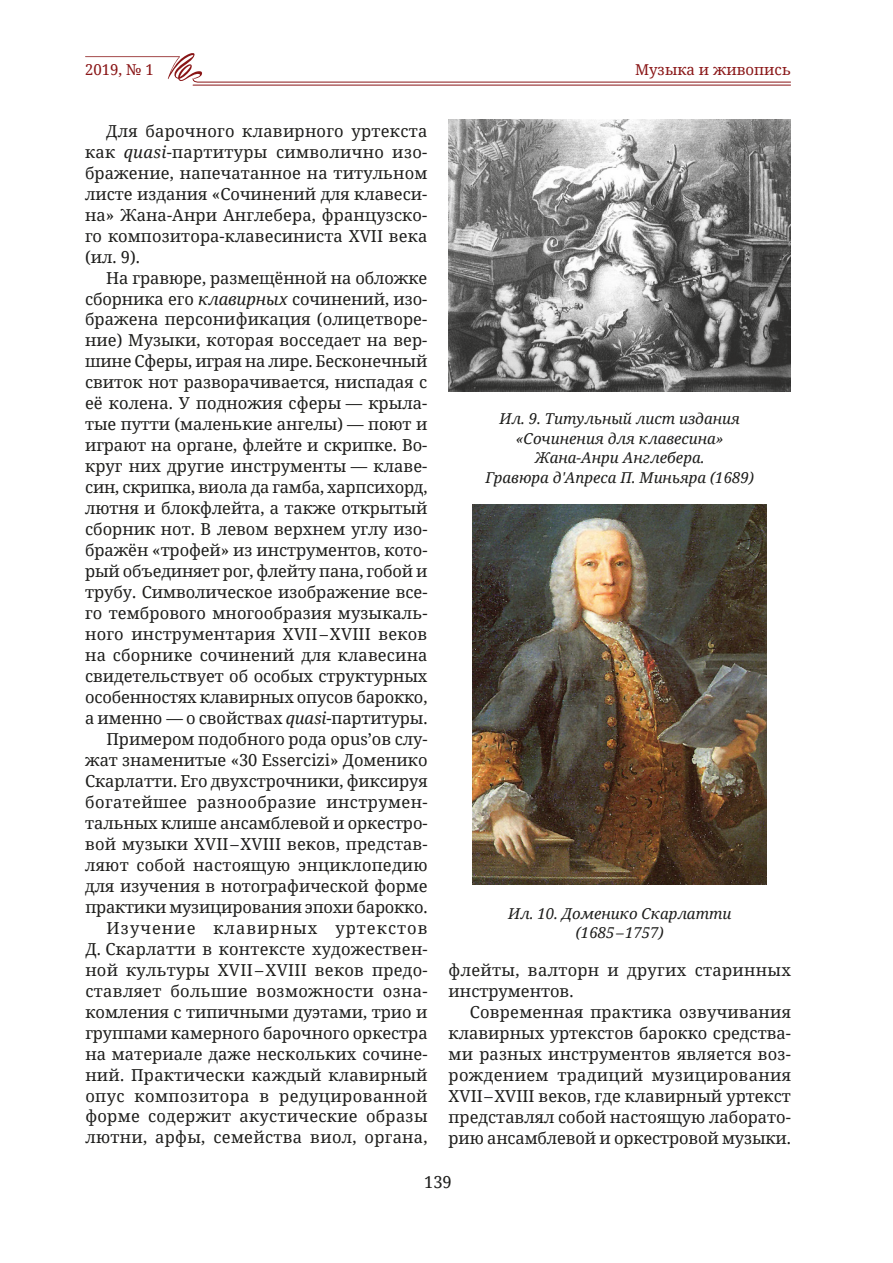
<style>
.page{position:relative;width:893px;height:1263px;background:#fff}
.page>*{position:absolute;margin:0;border:0;box-sizing:border-box;transform-origin:0 0}
.t1{font:16.5px/21px "Noto Serif";color:#1d1d1b;text-align:justify}
.t2{font:16.5px/21px "Noto Serif";letter-spacing:.02em;color:#1d1d1b}
.t3{font:italic 15px/19.5px "Noto Serif";color:#1d1d1b;text-align:center}
.t4{font:15px "Noto Serif";color:#891516}
.s1{font-style:italic}
</style>
<div class="page">
<svg style="left:85px;top:53px;width:706px;height:30px"></svg>
<hr style="left:193px;top:85px;width:597px;height:1px;background:#891516">
<img style="left:449px;top:119px;width:342px;height:272px">
<img style="left:473px;top:504px;width:294px;height:380px">
<p class="t4" style="left:85px;top:59px;width:70px">2019, № 1</p>
<p class="t4" style="left:635px;top:59px;width:157px">Музыка и живопись</p>
<p class="t1" style="left:85px;top:120px;width:344px;text-indent:21px">Для барочного клавирного уртекста как <span class="s1">quasi</span>-партитуры символично изо&shy;бражение, напечатанное на титульном листе издания «Сочинений для клавеси&shy;на» Жана-Анри Англебера, французско&shy;го композитора-клавесиниста XVII века (ил. 9).</p>
<p class="t1" style="left:85px;top:267px;width:344px;text-align:right">На гравюре, размещённой на обложке сборника его <span class="s1">клавирных</span> сочинений, изо&shy;бражена персонификация (олицетворе&shy;ние) Музыки, которая восседает на вер&shy;шине Сферы, играя на лире. Бесконечный свиток нот разворачивается, ниспадая с её колена. У подножия сферы — крыла&shy;тые путти (маленькие ангелы) — поют и играют на органе, флейте и скрипке. Во&shy;круг них другие инструменты — клаве&shy;син, скрипка, виола да гамба, харпсихорд, лютня и блокфлейта, а также открытый сборник нот. В левом верхнем углу изо&shy;бражён «трофей» из инструментов, кото&shy;рый объединяет рог, флейту пана, гобой и трубу. Символическое изображение все&shy;го тембрового многообразия музыкаль&shy;ного инструментария XVII–XVIII веков на сборнике сочинений для клавесина свидетельствует об особых структурных особенностях клавирных опусов барокко, а именно — о свойствах <span class="s1">quasi</span>-партитуры.<br>Примером подобного рода opus’ов слу&shy;жат знаменитые «30 Essercizi» Доменико Скарлатти. Его двухстрочники, фиксируя богатейшее разнообразие инструмен&shy;тальных клише ансамблевой и оркестро&shy;вой музыки XVII–XVIII веков, представ&shy;ляют собой настоящую энциклопедию для изучения в нотографической форме практики музицирования эпохи барокко.<br>Изучение клавирных уртекстов<br>Д. Скарлатти в контексте художествен&shy;ной культуры XVII –XVIII веков предо&shy;ставляет большие возможности озна&shy;комления с типичными дуэтами, трио и группами камерного барочного оркестра на материале даже нескольких сочине&shy;ний. Практически каждый клавирный опус композитора в редуцированной форме содержит акустические образы лютни, арфы, семейства виол, органа,</p>
<p class="t3" style="left:486px;top:408px;width:270px">Ил. 9. Титульный лист издания «Сочинения для клавесина»<br>Жана-Анри Англебера.<br>Гравюра д'Апреса П. Миньяра (1689)</p>
<p class="t3" style="left:508px;top:903px;width:225px">Ил. 10. Доменико Скарлатти (1685–1757)</p>
<p class="t2" style="left:449px;top:959px;width:344px">флейты, валторн и других старинных инструментов.</p>
<p class="t1" style="left:449px;top:1001px;width:344px;text-indent:21px">Современная практика озвучивания клавирных уртекстов барокко средства&shy;ми разных инструментов является воз&shy;рождением традиций музицирования XVII–XVIII веков, где клавирный уртекст представлял собой настоящую лаборато&shy;рию ансамблевой и оркестровой музыки.</p>
<p class="t1" style="left:424px;top:1171px;width:29px">139</p>
</div>
